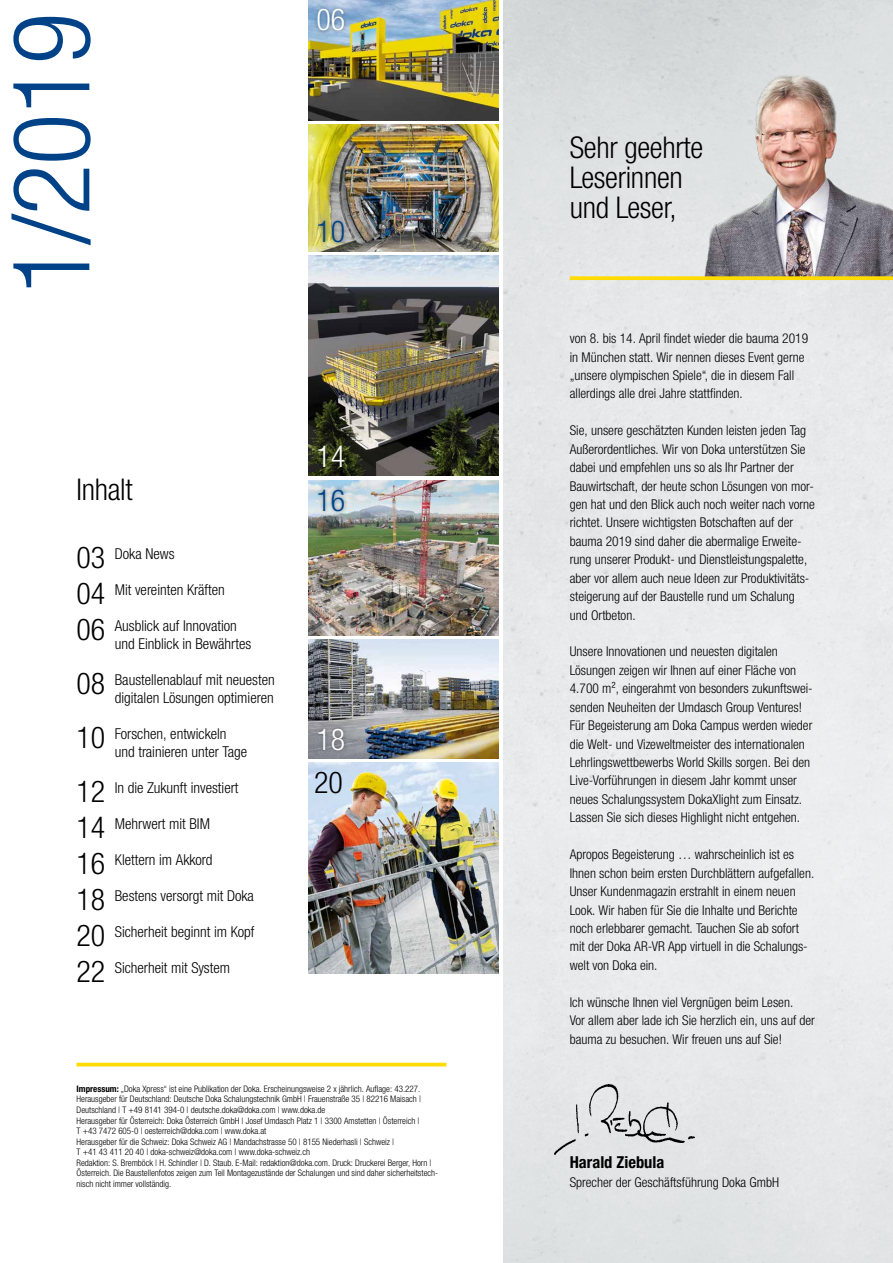
<style>
.page{position:relative;width:893px;height:1263px;background:#fff}
.page>*{position:absolute;margin:0;border:0;box-sizing:border-box;transform-origin:0 0}
.t1{font:300 condensed 107.25px "Helvetica Neue LTW1 G";color:#004287}
.t2{font:300 condensed 30px/30px "Helvetica Neue LTW1 G";letter-spacing:-.01em;color:#000}
.t3{font:300 condensed 30px "Helvetica Neue LTW1 G";color:#fff}
.t4{font:300 condensed 30px "Helvetica Neue LTW1 G";color:#004287}
.t5{font:700 condensed 16.5px "Helvetica Neue LTW1 G";color:#000}
.t6{font:300 condensed 15px/18px "Helvetica Neue LTW1 G";color:#000}
.t7{font:300 condensed 13.5px/18.5px "Helvetica Neue LTW1 G";color:#000}
.t8{font:300 condensed 9px/10.5px "Helvetica Neue LTW1 G";color:#000}
.s1{font-size:30px}
.s2{font-weight:700}
</style>
<div class="page">
<img style="left:308px;top:480px;width:191px;height:155px">
<img style="left:504px;top:0;width:389px;height:1263px">
<img style="left:689px;top:36px;width:204px;height:240px">
<svg style="left:570px;top:276px;width:323px;height:4px"></svg>
<img style="left:308px;top:0;width:191px;height:120px">
<div style="left:313px;top:4px;width:36px;height:31px;background:#000;opacity:.26"></div>
<img style="left:308px;top:256px;width:191px;height:220px">
<div style="left:314px;top:441px;width:35px;height:30px;background:#000;opacity:.26"></div>
<img style="left:308px;top:763px;width:190px;height:210px">
<img style="left:308px;top:639px;width:191px;height:120px">
<img style="left:308px;top:124px;width:191px;height:127px">
<div style="left:314px;top:217px;width:35px;height:30px;background:#000;opacity:.26"></div>
<div style="left:314px;top:724px;width:35px;height:30px;background:#000;opacity:.26"></div>
<div style="left:314px;top:485px;width:35px;height:30px;background:#000;opacity:.26"></div>
<hr style="left:77px;top:1063px;width:369px;height:3px;background:#ffdb00">
<img style="left:555px;top:1084px;width:140px;height:70px">
<h1 class="t1" style="left:-11px;top:295px;width:283px;rotate:-90deg">1/2019</h1>
<h2 class="t3" style="left:316px;top:2px;width:30px">06</h2>
<h2 class="t4" style="left:316px;top:214px;width:30px">10</h2>
<h2 class="t2" style="left:77px;top:474px;width:58px">Inhalt</h2>
<p class="t6" style="left:77px;top:544px;width:99px"><span class="s1">03</span> Doka News</p>
<p class="t6" style="left:77px;top:580px;width:150px"><span class="s1">04</span> Mit vereinten Kräften</p>
<p class="t6" style="left:115px;top:617px;width:138px;text-indent:-38px"><span class="s1">06</span> Ausblick auf Innovation und Einblick in Bewährtes</p>
<p class="t6" style="left:77px;top:671px;width:200px;text-align:right"><span class="s1">08</span> Baustellenablauf mit neuesten digitalen Lösungen optimieren</p>
<p class="t6" style="left:115px;top:725px;width:134px;text-indent:-38px"><span class="s1">10</span> Forschen, entwickeln und trainieren unter Tage</p>
<p class="t6" style="left:77px;top:779px;width:164px"><span class="s1">12</span> In die Zukunft investiert</p>
<p class="t6" style="left:77px;top:815px;width:135px"><span class="s1">14</span> Mehrwert mit BIM</p>
<p class="t6" style="left:77px;top:851px;width:137px"><span class="s1">16</span> Klettern im Akkord</p>
<p class="t6" style="left:77px;top:887px;width:179px"><span class="s1">18</span> Bestens versorgt mit Doka</p>
<p class="t6" style="left:77px;top:923px;width:179px"><span class="s1">20</span> Sicherheit beginnt im Kopf</p>
<p class="t6" style="left:77px;top:959px;width:155px"><span class="s1">22</span> Sicherheit mit System</p>
<h2 class="t3" style="left:316px;top:439px;width:30px">14</h2>
<h2 class="t4" style="left:316px;top:482px;width:30px">16</h2>
<h2 class="t3" style="left:316px;top:721px;width:30px">18</h2>
<h2 class="t2" style="left:314px;top:768px;width:30px">20</h2>
<p class="t8" style="left:77px;top:1084px;width:363px"><span class="s2">Impressum:</span> „Doka Xpress“ ist eine Publikation der Doka. Erscheinungsweise 2 x jährlich. Auflage: 43.227.<br>Herausgeber für Deutschland: Deutsche Doka Schalungstechnik GmbH | Frauenstraße 35 | 82216 Maisach | Deutschland | T +49 8141 394-0 | deutsche.doka@doka.com | www.doka.de<br>Herausgeber für Österreich: Doka Österreich GmbH | Josef Umdasch Platz 1 | 3300 Amstetten | Österreich |<br>T +43 7472 605-0 | oesterreich@doka.com | www.doka.at<br>Herausgeber für die Schweiz: Doka Schweiz AG | Mandachstrasse 50 | 8155 Niederhasli | Schweiz |<br>T +41 43 411 20 40 | doka-schweiz@doka.com | www.doka-schweiz.ch<br>Redaktion: S. Bremböck | H. Schindler | D. Staub. E-Mail: redaktion@doka.com. Druck: Druckerei Berger, Horn | Österreich. Die Baustellenfotos zeigen zum Teil Montagezustände der Schalungen und sind daher sicherheitstech&shy;nisch nicht immer vollständig.</p>
<h2 class="t2" style="left:570px;top:133px;width:135px">Sehr geehrte<br>Leserinnen und Leser,</h2>
<p class="t7" style="left:570px;top:329px;width:240px">von 8. bis 14. April findet wieder die bauma 2019 in München statt. Wir nennen dieses Event gerne „unsere olympischen Spiele“, die in diesem Fall allerdings alle drei Jahre stattfinden.</p>
<p class="t7" style="left:570px;top:421px;width:247px">Sie, unsere geschätzten Kunden leisten jeden Tag Außerordentliches. Wir von Doka unterstützen Sie dabei und empfehlen uns so als Ihr Partner der Bauwirtschaft, der heute schon Lösungen von mor&shy;gen hat und den Blick auch noch weiter nach vorne richtet. Unsere wichtigsten Botschaften auf der bauma 2019 sind daher die abermalige Erweite&shy;rung unserer Produkt- und Dienstleistungspalette, aber vor allem auch neue Ideen zur Produktivitäts&shy;steigerung auf der Baustelle rund um Schalung und Ortbeton.</p>
<p class="t7" style="left:570px;top:643px;width:244px">Unsere Innovationen und neuesten digitalen Lösungen zeigen wir Ihnen auf einer Fläche von 4.700 m², eingerahmt von besonders zukunftswei&shy;senden Neuheiten der Umdasch Group Ventures!<br>Für Begeisterung am Doka Campus werden wieder die Welt- und Vizeweltmeister des internationalen Lehrlingswettbewerbs World Skills sorgen. Bei den Live-Vorführungen in diesem Jahr kommt unser neues Schalungssystem DokaXlight zum Einsatz.<br>Lassen Sie sich dieses Highlight nicht entgehen.</p>
<p class="t7" style="left:570px;top:845px;width:246px">Apropos Begeisterung … wahrscheinlich ist es Ihnen schon beim ersten Durchblättern aufgefallen.<br>Unser Kundenmagazin erstrahlt in einem neuen Look. Wir haben für Sie die Inhalte und Berichte noch erlebbarer gemacht. Tauchen Sie ab sofort mit der Doka AR-VR App virtuell in die Schalungs&shy;welt von Doka ein.</p>
<p class="t7" style="left:570px;top:993px;width:247px">Ich wünsche Ihnen viel Vergnügen beim Lesen.<br>Vor allem aber lade ich Sie herzlich ein, uns auf der bauma zu besuchen. Wir freuen uns auf Sie!</p>
<p class="t5" style="left:570px;top:1152px;width:96px">Harald Ziebula</p>
<p class="t7" style="left:570px;top:1172px;width:211px">Sprecher der Geschäftsführung Doka GmbH</p>
</div>
